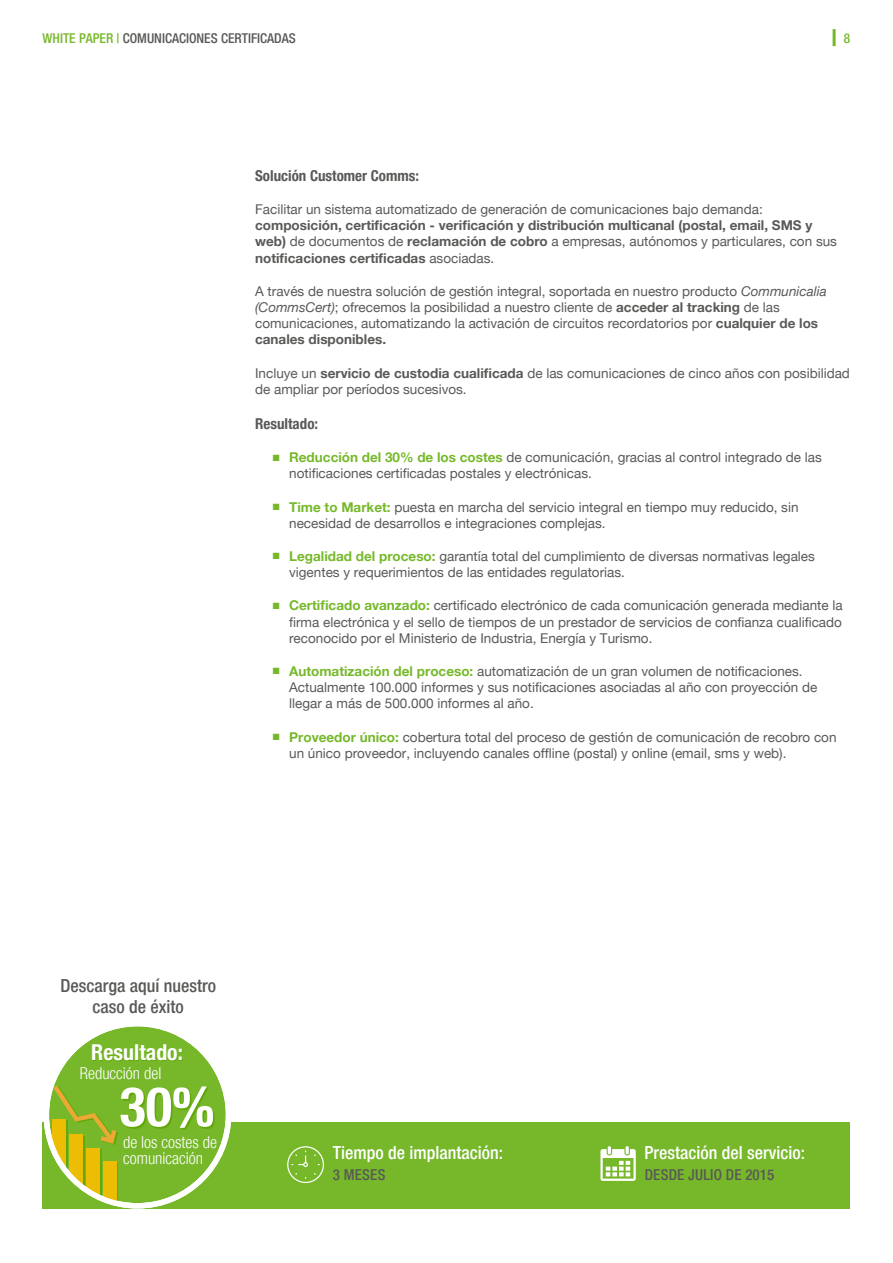
<style>
.page{position:relative;width:893px;height:1263px;background:#fff}
.page>*{position:absolute;margin:0;border:0;box-sizing:border-box;transform-origin:0 0}
.t1{font:700 condensed 54.6px "Helvetica Neue LT Std";color:#fff}
.t2{font:700 condensed 21.9px "Helvetica Neue LT Std";color:#fff}
.t3{font:500 condensed 18px "Helvetica Neue LT Std";color:#fff}
.t4{font:500 condensed 18px/21.6px "Helvetica Neue LT Std";color:#595957;text-align:center}
.t5{font:300 condensed 16.35px/16.4px "Helvetica Neue LT Std";color:#fff}
.t6{font:700 condensed 15px "Helvetica Neue LT Std";color:#595957}
.t7{font:500 condensed 15px "Helvetica Neue LT Std";letter-spacing:.015em;color:#595957}
.t8{font:13.5px/16.2px "Helvetica Neue LT Std";color:#595957}
.t9{font:700 13.5px/16.2px "Helvetica Neue LT Std";color:#595957}
.t10{font:500 condensed 13.5px "Helvetica Neue LT Std";color:#595957}
.t11{font:500 condensed 13.5px "Helvetica Neue LT Std";color:#76b82a}
.s1{color:#76b82a}
.s2{font-weight:400}
.s3{font-style:italic}
.s4{font-weight:700}
.s5{font-family:"Arial";color:#76b82a}
.s6{font-weight:700;color:#76b82a}
</style>
<div class="page">
<hr style="left:833px;top:29px;width:3px;height:17px;background:#76b82a">
<div style="left:43px;top:1122px;width:807px;height:87px;background:#76b82a"></div>
<div style="left:46px;top:1024px;width:182px;height:182px;background:#76b82a;border-radius:50%"></div>
<svg style="left:65px;top:1145px;width:2px;height:32px"></svg>
<svg style="left:82px;top:1145px;width:2px;height:47px"></svg>
<svg style="left:99px;top:1149px;width:2px;height:52px"></svg>
<div style="left:105px;top:1163px;width:13px;height:43px;background:#ecbd02"></div>
<svg style="left:53px;top:1086px;width:65px;height:59px"></svg>
<svg style="left:52px;top:1119px;width:13px;height:55px"></svg>
<svg style="left:69px;top:1134px;width:13px;height:57px"></svg>
<svg style="left:86px;top:1148px;width:13px;height:53px"></svg>
<div style="left:103px;top:1161px;width:13px;height:45px;background:#ecbd02"></div>
<div style="left:44px;top:1021px;width:187px;height:187px;border:5px solid #fff;border-radius:50%"></div>
<svg style="left:600px;top:1146px;width:36px;height:35px"></svg>
<svg style="left:287px;top:1146px;width:37px;height:37px"></svg>
<p class="t10" style="left:43px;top:30px;width:255px"><span class="s1">WHITE PAPER |</span> COMUNICACIONES CERTIFICADAS</p>
<p class="t11" style="left:844px;top:30px;width:8px">8</p>
<p class="t6" style="left:255px;top:166px;width:165px">Solución Customer Comms:</p>
<p class="t8" style="left:255px;top:201px;width:509px">Facilitar un sistema automatizado de generación de comunicaciones bajo demanda:</p>
<p class="t9" style="left:255px;top:217px;width:583px">composición, certificación - verificación y distribución multicanal (postal, email, SMS y web) <span class="s2">de documentos de</span> reclamación de cobro <span class="s2">a empresas, autónomos y particulares, con sus </span>notificaciones certificadas <span class="s2">asociadas.</span></p>
<p class="t8" style="left:255px;top:283px;width:573px">A través de nuestra solución de gestión integral, soportada en nuestro producto <span class="s3">Communicalia (CommsCert)</span>; ofrecemos la posibilidad a nuestro cliente de <span class="s4">acceder al tracking</span> de las comunicaciones, automatizando la activación de circuitos recordatorios por <span class="s4">cualquier de los canales disponibles.</span></p>
<p class="t8" style="left:255px;top:365px;width:596px">Incluye un <span class="s4">servicio de custodia cualificada</span> de las comunicaciones de cinco años con posibilidad de ampliar por períodos sucesivos.</p>
<p class="t6" style="left:255px;top:414px;width:64px">Resultado:</p>
<p class="t8" style="left:289px;top:449px;width:534px;text-indent:-17px"><span class="s5">■</span> <span class="s6">Reducción del 30% de los costes</span> de comunicación, gracias al control integrado de las notificaciones certificadas postales y electrónicas.</p>
<p class="t8" style="left:289px;top:498px;width:511px;text-indent:-17px"><span class="s5">■</span> <span class="s6">Time to Market:</span> puesta en marcha del servicio integral en tiempo muy reducido, sin necesidad de desarrollos e integraciones complejas.</p>
<p class="t8" style="left:289px;top:548px;width:527px;text-indent:-17px"><span class="s5">■</span> <span class="s6">Legalidad del proceso:</span> garantía total del cumplimiento de diversas normativas legales vigentes y requerimientos de las entidades regulatorias.</p>
<p class="t8" style="left:289px;top:597px;width:555px;text-align:justify;text-indent:-17px"><span class="s5">■</span> <span class="s6">Certificado avanzado:</span> certificado electrónico de cada comunicación generada mediante la firma electrónica y el sello de tiempos de un prestador de servicios de confianza cualificado reconocido por el Ministerio de Industria, Energía y Turismo.</p>
<p class="t8" style="left:289px;top:663px;width:530px;text-indent:-17px"><span class="s5">■</span> <span class="s6">Automatización del proceso:</span> automatización de un gran volumen de notificaciones.<br>Actualmente 100.000 informes y sus notificaciones asociadas al año con proyección de llegar a más de 500.000 informes al año.</p>
<p class="t8" style="left:289px;top:728px;width:549px;text-indent:-17px"><span class="s5">■</span> <span class="s6">Proveedor único:</span> cobertura total del proceso de gestión de comunicación de recobro con un único proveedor, incluyendo canales offline (postal) y online (email, sms y web).</p>
<h3 class="t4" style="left:60px;top:974px;width:157px">Descarga aquí nuestro caso de éxito</h3>
<h2 class="t2" style="left:91px;top:1039px;width:93px">Resultado:</h2>
<p class="t5" style="left:80px;top:1065px;width:83px">Reducción del</p>
<h1 class="t1" style="left:120px;top:1074px;width:96px">30%</h1>
<p class="t5" style="left:123px;top:1133px;width:96px">de los costes de comunicación</p>
<h3 class="t3" style="left:333px;top:1142px;width:172px">Tiempo de implantación:</h3>
<p class="t7" style="left:333px;top:1166px;width:54px">3 MESES</p>
<h3 class="t3" style="left:645px;top:1142px;width:162px">Prestación del servicio:</h3>
<p class="t7" style="left:645px;top:1166px;width:131px">DESDE JULIO DE 2015</p>
</div>
